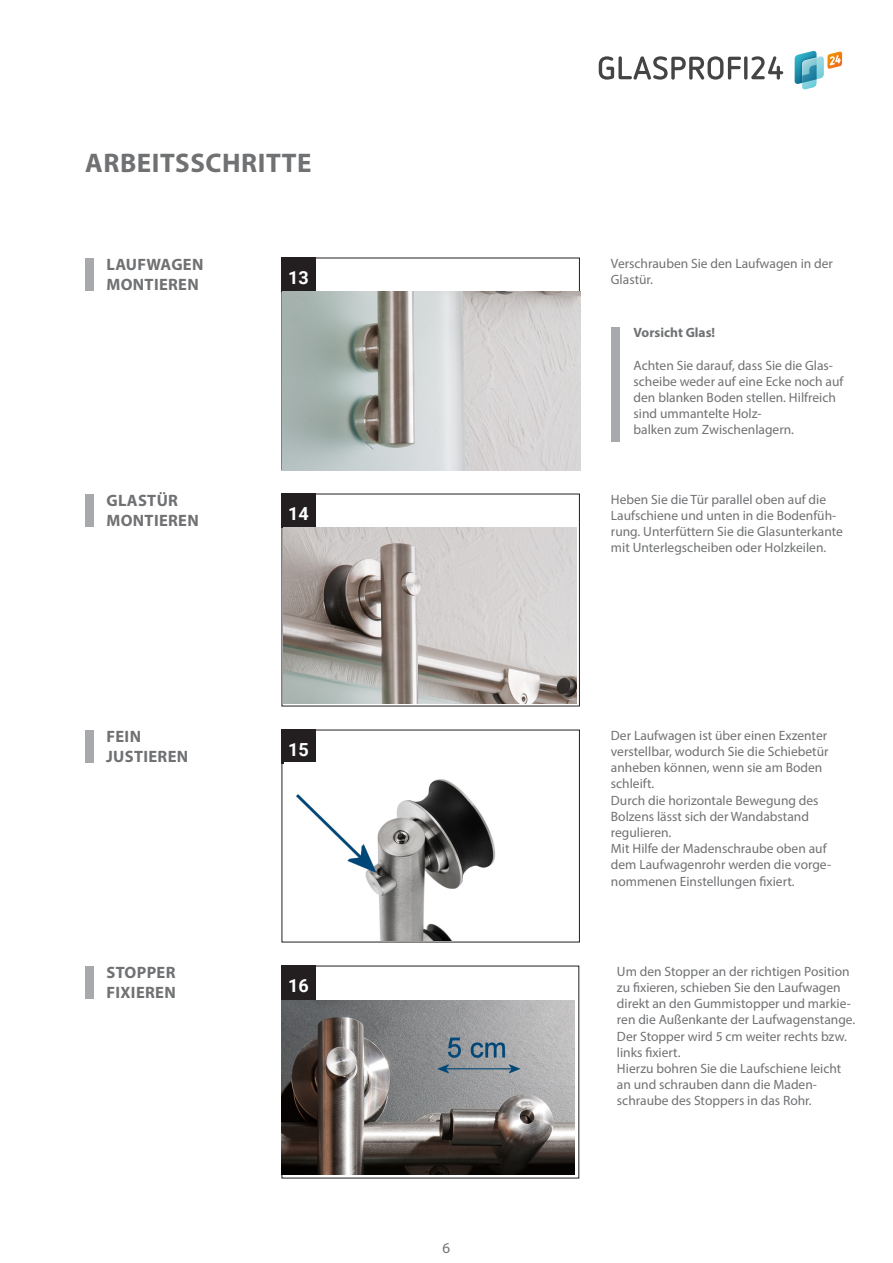
<style>
.page{position:relative;width:893px;height:1263px;background:#fff}
.page>*{position:absolute;margin:0;border:0;box-sizing:border-box;transform-origin:0 0}
.Headline_Myriad{font:700 27px "Myriad Pro";letter-spacing:.02em;color:#707173}
.Bildbeschreibung_Subhead{font:700 18px "Roboto";color:#fff}
.Kapitel_Myriad{font:700 16.5px/19.8px "Myriad Pro";letter-spacing:.02em;color:#707173}
.t1{font:15px "Myriad Pro";color:#707173}
.Copy_Myriad{font:13.5px/16.2px "Myriad Pro";color:#707173}
.Copy_Myriad-2{font:700 13.5px "Myriad Pro";color:#707173}
</style>
<div class="page">
<svg style="left:795px;top:51px;width:47px;height:38px"></svg>
<svg style="left:599px;top:56px;width:184px;height:24px"></svg>
<div style="left:282px;top:258px;width:34px;height:34px;background:#231f20"></div>
<div style="left:282px;top:494px;width:34px;height:34px;background:#231f20"></div>
<div style="left:282px;top:730px;width:34px;height:34px;background:#231f20"></div>
<div style="left:282px;top:966px;width:34px;height:34px;background:#231f20"></div>
<div style="left:85px;top:258px;width:9px;height:32px;background:#a8a9ad"></div>
<div style="left:85px;top:494px;width:9px;height:32px;background:#a8a9ad"></div>
<div style="left:85px;top:730px;width:9px;height:32px;background:#a8a9ad"></div>
<div style="left:85px;top:966px;width:9px;height:32px;background:#a8a9ad"></div>
<img style="left:283px;top:292px;width:297px;height:178px">
<img style="left:284px;top:528px;width:293px;height:176px">
<img style="left:282px;top:1000px;width:293px;height:174px">
<div style="left:611px;top:327px;width:8px;height:114px;background:#a8a9ad"></div>
<img style="left:285px;top:763px;width:211px;height:177px">
<p class="Headline_Myriad" style="left:85px;top:145px;width:228px">ARBEITSSCHRITTE</p>
<p class="Kapitel_Myriad" style="left:106px;top:254px;width:98px">LAUFWAGEN<br>MONTIEREN</p>
<p class="Kapitel_Myriad" style="left:106px;top:490px;width:94px">GLASTÜR<br>MONTIEREN</p>
<p class="Kapitel_Myriad" style="left:106px;top:726px;width:83px">FEIN<br>JUSTIEREN</p>
<p class="Kapitel_Myriad" style="left:106px;top:962px;width:71px">STOPPER<br>FIXIEREN</p>
<p class="Bildbeschreibung_Subhead" style="left:288px;top:265px;width:22px">13</p>
<p class="Bildbeschreibung_Subhead" style="left:288px;top:501px;width:22px">14</p>
<p class="Bildbeschreibung_Subhead" style="left:288px;top:737px;width:22px">15</p>
<p class="Bildbeschreibung_Subhead" style="left:288px;top:973px;width:22px">16</p>
<p class="t1" style="left:443px;top:1239px;width:9px">6</p>
<p class="Copy_Myriad" style="left:611px;top:255px;width:224px">Verschrauben Sie den Laufwagen in der<br>Glastür.</p>
<p class="Copy_Myriad-2" style="left:634px;top:324px;width:83px">Vorsicht Glas!</p>
<p class="Copy_Myriad" style="left:634px;top:357px;width:211px">Achten Sie darauf, dass Sie die Glas&shy;scheibe weder auf eine Ecke noch auf den blanken Boden stellen. Hilfreich sind ummantelte Holz-<br>balken zum Zwischenlagern.</p>
<p class="Copy_Myriad" style="left:611px;top:491px;width:234px">Heben Sie die Tür parallel oben auf die Laufschiene und unten in die Bodenfüh&shy;rung. Unterfüttern Sie die Glasunterkante mit Unterlegscheiben oder Holzkeilen.</p>
<p class="Copy_Myriad" style="left:611px;top:727px;width:219px">Der Laufwagen ist über einen Exzenter verstellbar, wodurch Sie die Schiebetür anheben können, wenn sie am Boden schleift.</p>
<p class="Copy_Myriad" style="left:611px;top:792px;width:209px">Durch die horizontale Bewegung des<br>Bolzens lässt sich der Wandabstand regulieren.</p>
<p class="Copy_Myriad" style="left:611px;top:840px;width:222px">Mit Hilfe der Madenschraube oben auf dem Laufwagenrohr werden die vorge&shy;nommenen Einstellungen fixiert.</p>
<p class="Copy_Myriad" style="left:617px;top:963px;width:240px">Um den Stopper an der richtigen Position zu fixieren, schieben Sie den Laufwagen direkt an den Gummistopper und markie&shy;ren die Außenkante der Laufwagenstange.<br>Der Stopper wird 5 cm weiter rechts bzw. links fixiert.</p>
<p class="Copy_Myriad" style="left:617px;top:1060px;width:226px">Hierzu bohren Sie die Laufschiene leicht an und schrauben dann die Maden&shy;schraube des Stoppers in das Rohr.</p>
</div>
